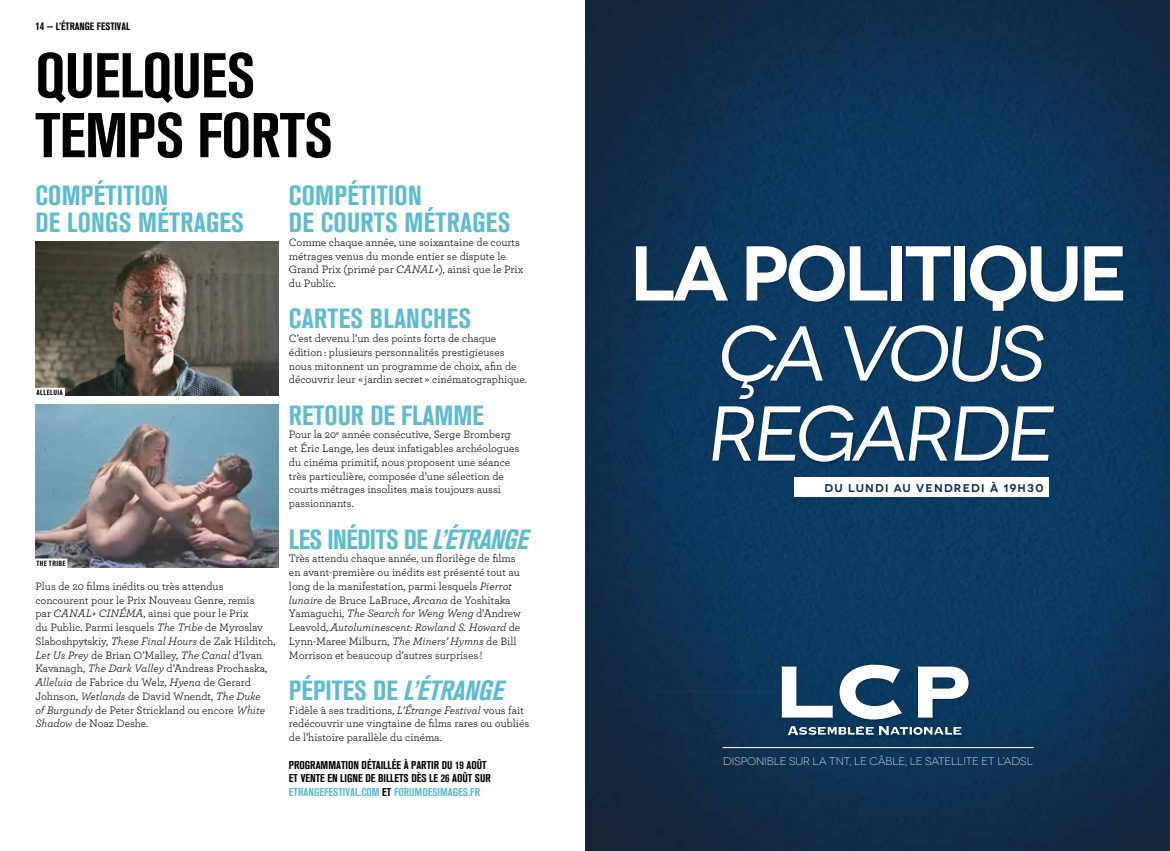
<style>
.page{position:relative;width:1170px;height:851px;background:#fff}
.page>*{position:absolute;margin:0;border:0;box-sizing:border-box;transform-origin:0 0}
.t1{font:77.5px/80px "Novecentowide";color:#fff}
.t2{font:600 77.5px "Novecentowide";letter-spacing:-.05em;color:#fff}
.t3{font:700 condensed 62.5px/59.8px "Akzidenz Grotesk BQ";letter-spacing:-.01em;color:#000}
.t4{font:700 condensed 27.5px "Akzidenz Grotesk MG";letter-spacing:.01em;color:#5cbccf}
.t5{font:700 condensed 27.5px "Akzidenz Grotesk BQ";color:#5cbccf}
.t6{font:italic 700 condensed 27.5px "Akzidenz Grotesk BQ";letter-spacing:-.02em;color:#5cbccf}
.t7{font:11.25px/13.8px "Archer";color:#000}
.t8{font:700 condensed 11.25px/13.8px "Akzidenz Grotesk BQ";color:#000}
.t9{font:700 condensed 11.25px "Akzidenz Grotesk BQ";color:#5cbccf}
.t10{font:600 11.25px "Novecentowide";letter-spacing:.11em;color:#102b4e}
.t11{font:300 11px "Novecentowide";letter-spacing:-.005em;color:#fff}
.t12{font:700 condensed 10.62px "Akzidenz Grotesk MG";color:#000}
.t13{font:700 condensed 7.5px "Akzidenz Grotesk MG";letter-spacing:.06em;color:#000}
.s1{font-style:italic}
.s2{font-family:"Akzidenz Grotesk MG";font-style:normal}
.s3{color:#000}
</style>
<div class="page">
<img style="left:585px;top:0;width:584px;height:248px">
<img style="left:585px;top:248px;width:71px;height:602px">
<img style="left:1101px;top:248px;width:68px;height:602px">
<img style="left:656px;top:464px;width:311px;height:227px">
<img style="left:967px;top:464px;width:134px;height:386px">
<img style="left:656px;top:691px;width:133px;height:159px">
<img style="left:789px;top:737px;width:178px;height:113px">
<img style="left:634px;top:243px;width:491px;height:221px">
<div style="left:793px;top:477px;width:255px;height:19px;background:#fff"></div>
<img style="left:780px;top:663px;width:190px;height:74px">
<svg style="left:781px;top:666px;width:51px;height:52px"></svg>
<svg style="left:917px;top:666px;width:51px;height:51px"></svg>
<svg style="left:787px;top:726px;width:174px;height:9px"></svg>
<svg style="left:839px;top:664px;width:63px;height:55px"></svg>
<hr style="left:722px;top:747px;width:311px;height:1px;background:#fff">
<img style="left:35px;top:241px;width:243px;height:154px">
<img style="left:35px;top:404px;width:243px;height:163px">
<div style="left:35px;top:387px;width:30px;height:10px;background:#fff"></div>
<div style="left:35px;top:558px;width:32px;height:10px;background:#fff"></div>
<p class="t12" style="left:35px;top:20px;width:96px">14 — L’ÉTRANGE FESTIVAL</p>
<h2 class="t3" style="left:35px;top:46px;width:221px">QUELQUES<br>TEM PS FORTS</h2>
<h3 class="t4" style="left:35px;top:179px;width:70px">COMPÉTITIO</h3>
<h3 class="t4" style="left:154px;top:179px;width:15px">N</h3>
<h3 class="t4" style="left:35px;top:207px;width:117px">DE LONGS MÉTRAGES</h3>
<h3 class="t4" style="left:289px;top:179px;width:70px">COMPÉTITIO</h3>
<h3 class="t4" style="left:408px;top:179px;width:15px">N</h3>
<h3 class="t4" style="left:289px;top:207px;width:59px">DE COURTS</h3>
<h3 class="t4" style="left:404px;top:207px;width:13px">MÉTRAGES</h3>
<p class="t7" style="left:289px;top:234px;width:236px">Comme chaque année, une soixantaine de courts métrages venus du monde entier se dispute le Grand Prix (primé par <span class="s1">CANAL+</span>), ainsi que le Prix du Public.</p>
<h3 class="t4" style="left:289px;top:303px;width:26px">CARTES</h3>
<h3 class="t4" style="left:370px;top:303px;width:86px">BLANCHES</h3>
<p class="t7" style="left:289px;top:331px;width:239px">C’est devenu l’un des points forts de chaque édition : plusieurs personnalités prestigieuses nous mitonnent un programme de choix, afin de découvrir leur « jardin secret » cinématographique.</p>
<h3 class="t4" style="left:289px;top:399px;width:14px">RETOUR</h3>
<h3 class="t4" style="left:370px;top:399px;width:55px">DE FLAMME</h3>
<p class="t7" style="left:289px;top:427px;width:232px">Pour la 20<sup>e</sup> année consécutive, Serge Bromberg et Éric Lange, les deux infatigables archéologues du cinéma primitif, nous proposent une séance très particulière, composée d’une sélection de courts métrages insolites mais toujours aussi passionnants.</p>
<h3 class="t4" style="left:289px;top:523px;width:69px">LES INÉDITS</h3>
<h3 class="t6" style="left:404px;top:523px;width:126px"><span class="s2">DE</span> L’ÉTRANGE</h3>
<p class="t7" style="left:289px;top:551px;width:233px">Très attendu chaque année, un florilège de films en avant-première ou inédits est présenté tout au long de la manifestation, parmi lesquels <span class="s1">Pierrot lunaire</span> de Bruce LaBruce, <span class="s1">Arcana</span> de Yoshitaka Yamaguchi, <span class="s1">The Search for Weng Weng</span> d’Andrew Leavold, <span class="s1">Autoluminescent: Rowland S. Howard</span> de Lynn-Maree Milburn, <span class="s1">The Miners’ Hymns</span> de Bill Morrison et beaucoup d’autres surprises !</p>
<h3 class="t5" style="left:289px;top:674px;width:217px">PÉPITES DE <span class="s1">L’ÉTRANGE</span></h3>
<p class="t7" style="left:289px;top:702px;width:242px">Fidèle à ses traditions, <span class="s1">L’Étrange Festival</span> vous fait redécouvrir une vingtaine de films rares ou oubliés de l’histoire parallèle du cinéma.</p>
<p class="t8" style="left:289px;top:757px;width:12px">PROGRAMMAT</p>
<p class="t13" style="left:36px;top:388px;width:28px">ALLELUIA</p>
<p class="t13" style="left:36px;top:559px;width:31px">THE TRIBE</p>
<p class="t7" style="left:35px;top:578px;width:241px">Plus de 20 films inédits ou très attendus concourent pour le Prix Nouveau Genre, remis<br>par <span class="s1">CANAL+ CINÉMA</span>, ainsi que pour le Prix<br>du Public. Parmi lesquels <span class="s1">The Tribe</span> de Myroslav Slaboshpytskiy, <span class="s1">These Final Hours</span> de Zak Hilditch, <span class="s1">Let Us Prey</span> de Brian O’Malley, <span class="s1">The Canal</span> d’Ivan Kavanagh, <span class="s1">The Dark Valley</span> d’Andreas Prochaska, <span class="s1">Alleluia</span> de Fabrice du Welz, <span class="s1">Hyena</span> de Gerard Johnson, <span class="s1">Wetlands</span> de David Wnendt, <span class="s1">The Duke<br>of Burgundy</span> de Peter Strickland ou encore <span class="s1">White Shadow</span> de Noaz Deshe.</p>
<p class="t8" style="left:289px;top:757px;width:203px;text-indent:56px">ION DÉTAILLÉE À PARTIR DU 19 AOÛT<br>ET VENTE EN LIGNE DE BILLETS DÈS LE 26 AOÛT SUR</p>
<p class="t9" style="left:289px;top:785px;width:6px">ETRA</p>
<p class="t9" style="left:308px;top:785px;width:139px">NGEFESTIVAL.COM <span class="s3">ET</span> FORUMDESIMAGES</p>
<p class="t9" style="left:468px;top:785px;width:13px">.FR</p>
<h1 class="t2" style="left:629px;top:226px;width:500px">LA POLITIQUE</h1>
<h1 class="t1" style="left:705px;top:314px;width:360px">çA VOUS<br>REGARDE</h1>
<p class="t10" style="left:824px;top:481px;width:220px">DU LUNDI AU VENDREDI À 19H30</p>
<p class="t11" style="left:723px;top:754px;width:311px">DISPONIBLE SUR LA TNT, LE CÂBLE, LE SATELLITE ET L’ADSL</p>
</div>
